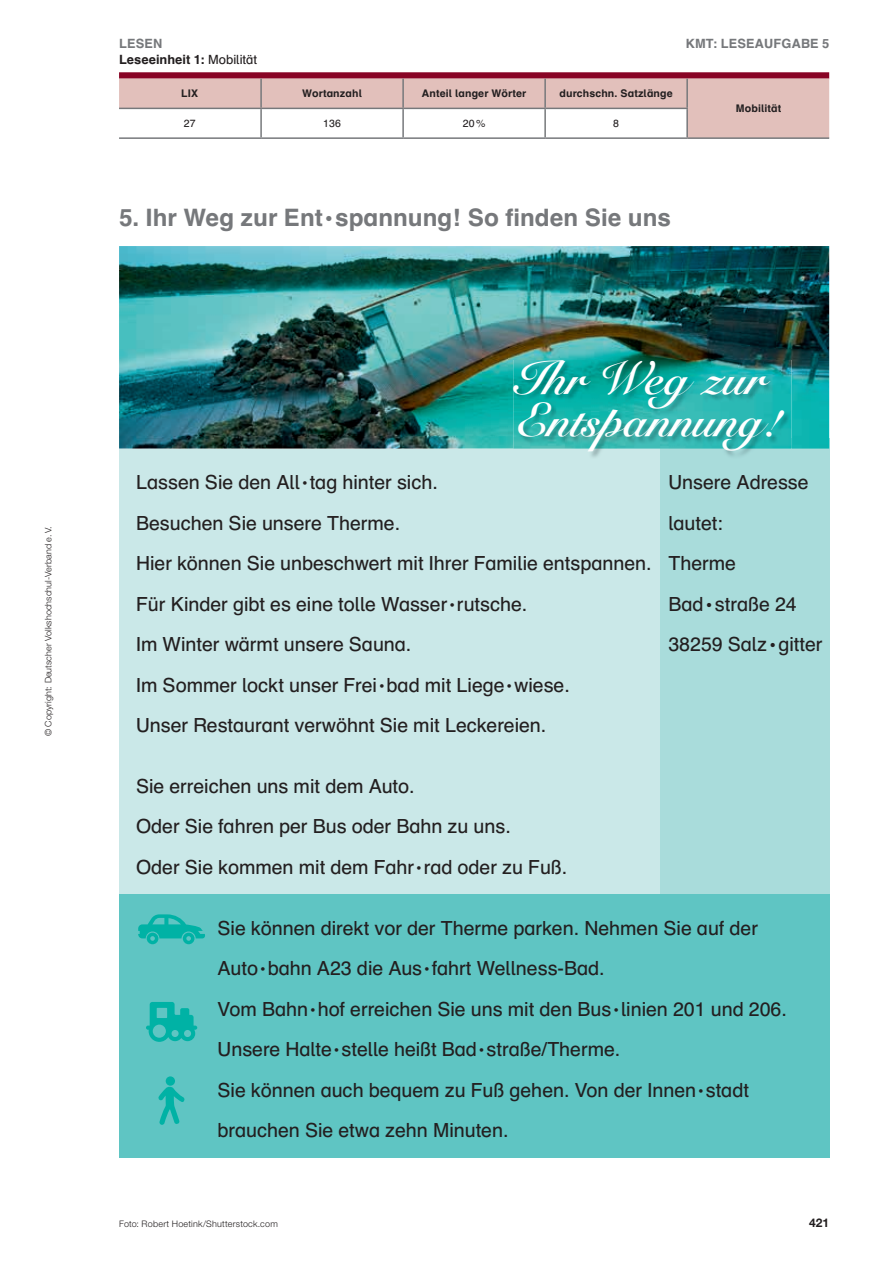
<style>
.page{position:relative;width:893px;height:1263px;background:#fff}
.page>*{position:absolute;margin:0;border:0;box-sizing:border-box;transform-origin:0 0}
.t1{font:700 47.1px/42px "Snell Roundhand";color:#fff}
.t2{font:700 24px "Schulbuch Nord Pro";color:#76787b}
.t3{font:19.5px/40.5px "Schulbuch Nord Pro";color:#231f20}
.t4{font:700 12.75px "Schulbuch Nord Pro";color:#231f20}
.t5{font:700 12.75px "Schulbuch Nord Pro";letter-spacing:.01em;color:#76787b}
.t6{font:700 12px "Helvetica Neue LT Pro";color:#231f20}
.t7{font:700 10.5px "Schulbuch Nord Pro";letter-spacing:.01em;color:#231f20}
.t8{font:10.5px "Schulbuch Nord Pro";letter-spacing:.01em;color:#231f20}
.t9{font:300 9px "Helvetica Neue LT Pro";letter-spacing:.005em;color:#231f20}
.t10{font:300 9px "Helvetica Neue LT Pro";letter-spacing:.025em;color:#231f20}
.s1{font-weight:400}
.s2{font-size:21px}
.s3{font-size:16.5px}
</style>
<div class="page">
<div style="left:119px;top:72px;width:710px;height:7px;background:#880425"></div>
<svg style="left:119px;top:79px;width:710px;height:58px"></svg>
<hr style="left:260px;top:79px;width:2px;height:29px;background:#76787b">
<hr style="left:402px;top:79px;width:2px;height:29px;background:#76787b">
<hr style="left:544px;top:79px;width:2px;height:29px;background:#76787b">
<hr style="left:686px;top:79px;width:2px;height:29px;background:#76787b">
<hr style="left:119px;top:108px;width:142px;height:1px;background:#76787b">
<hr style="left:261px;top:108px;width:142px;height:1px;background:#76787b">
<hr style="left:260px;top:109px;width:2px;height:28px;background:#76787b">
<hr style="left:403px;top:108px;width:142px;height:1px;background:#76787b">
<hr style="left:402px;top:109px;width:2px;height:28px;background:#76787b">
<hr style="left:545px;top:108px;width:143px;height:1px;background:#76787b">
<hr style="left:544px;top:109px;width:2px;height:28px;background:#76787b">
<hr style="left:686px;top:109px;width:2px;height:28px;background:#76787b">
<hr style="left:119px;top:137px;width:142px;height:2px;background:#76787b">
<hr style="left:261px;top:137px;width:142px;height:2px;background:#76787b">
<hr style="left:403px;top:137px;width:142px;height:2px;background:#76787b">
<hr style="left:545px;top:137px;width:142px;height:2px;background:#76787b">
<hr style="left:687px;top:137px;width:142px;height:2px;background:#76787b">
<div style="left:119px;top:449px;width:710px;height:708px;background:#cae8e8"></div>
<div style="left:660px;top:438px;width:169px;height:475px;background:#a9dcdb"></div>
<img style="left:119px;top:246px;width:710px;height:203px">
<img style="left:513px;top:360px;width:279px;height:97px">
<div style="left:119px;top:894px;width:710px;height:263px;background:#5fc5c3"></div>
<svg style="left:138px;top:914px;width:67px;height:30px"></svg>
<svg style="left:146px;top:1002px;width:51px;height:40px"></svg>
<div style="left:166px;top:1076px;width:9px;height:10px;background:#00b2a5;border-radius:50%"></div>
<svg style="left:158px;top:1086px;width:27px;height:39px"></svg>
<p class="t9" style="left:43px;top:736px;width:211px;rotate:-90deg">© Copyright: Deutscher Volkshochschul-Verband e. V.</p>
<p class="t5" style="left:119px;top:34px;width:45px">LESEN</p>
<p class="t5" style="left:686px;top:34px;width:145px">KMT: LESEAUFGABE 5</p>
<p class="t4" style="left:119px;top:50px;width:140px">Leseeinheit 1: <span class="s1">Mobilität</span></p>
<p class="t7" style="left:181px;top:86px;width:18px">LIX</p>
<p class="t7" style="left:302px;top:86px;width:61px">Wortanzahl</p>
<p class="t7" style="left:422px;top:86px;width:106px">Anteil langer Wörter</p>
<p class="t7" style="left:559px;top:86px;width:115px">durchschn. Satzlänge</p>
<p class="t7" style="left:736px;top:101px;width:47px">Mobilität</p>
<p class="t8" style="left:184px;top:116px;width:13px">27</p>
<p class="t8" style="left:323px;top:116px;width:19px">136</p>
<p class="t8" style="left:463px;top:116px;width:24px">20 %</p>
<p class="t8" style="left:613px;top:116px;width:7px">8</p>
<p class="t2" style="left:119px;top:200px;width:553px">5. Ihr Weg zur Ent<span class="s2">∙</span>spannung! So finden Sie uns</p>
<h1 class="t1" style="left:516px;top:356px;width:267px">Ihr Weg zur<br>Entspannung!</h1>
<p class="t3" style="left:136px;top:462px;width:517px">Lassen Sie den All<span class="s3">∙</span>tag hinter sich.<br>Besuchen Sie unsere Therme.<br>Hier können Sie unbeschwert mit Ihrer Familie entspannen.<br>Für Kinder gibt es eine tolle Wasser<span class="s3">∙</span>rutsche.<br>Im Winter wärmt unsere Sauna.<br>Im Sommer lockt unser Frei<span class="s3">∙</span>bad mit Liege<span class="s3">∙</span>wiese.<br>Unser Restaurant verwöhnt Sie mit Leckereien.</p>
<p class="t3" style="left:136px;top:765px;width:433px">Sie erreichen uns mit dem Auto.<br>Oder Sie fahren per Bus oder Bahn zu uns.<br>Oder Sie kommen mit dem Fahr<span class="s3">∙</span>rad oder zu Fuß.</p>
<p class="t3" style="left:668px;top:462px;width:156px">Unsere Adresse lautet:<br>Therme<br>Bad∙straße 24<br>38259 Salz∙gitter</p>
<p class="t3" style="left:218px;top:907px;width:571px">Sie können direkt vor der Therme parken. Nehmen Sie auf der Auto<span class="s3">∙</span>bahn A23 die Aus<span class="s3">∙</span>fahrt Wellness-Bad.<br>Vom Bahn<span class="s3">∙</span>hof erreichen Sie uns mit den Bus<span class="s3">∙</span>linien 201 und 206.<br>Unsere Halte<span class="s3">∙</span>stelle heißt Bad<span class="s3">∙</span>straße/Therme.<br>Sie können auch bequem zu Fuß gehen. Von der Innen<span class="s3">∙</span>stadt brauchen Sie etwa zehn Minuten.</p>
<p class="t10" style="left:119px;top:1218px;width:160px">Foto: Robert Hoetink/Shutterstock.com</p>
<p class="t6" style="left:809px;top:1215px;width:22px">421</p>
</div>
